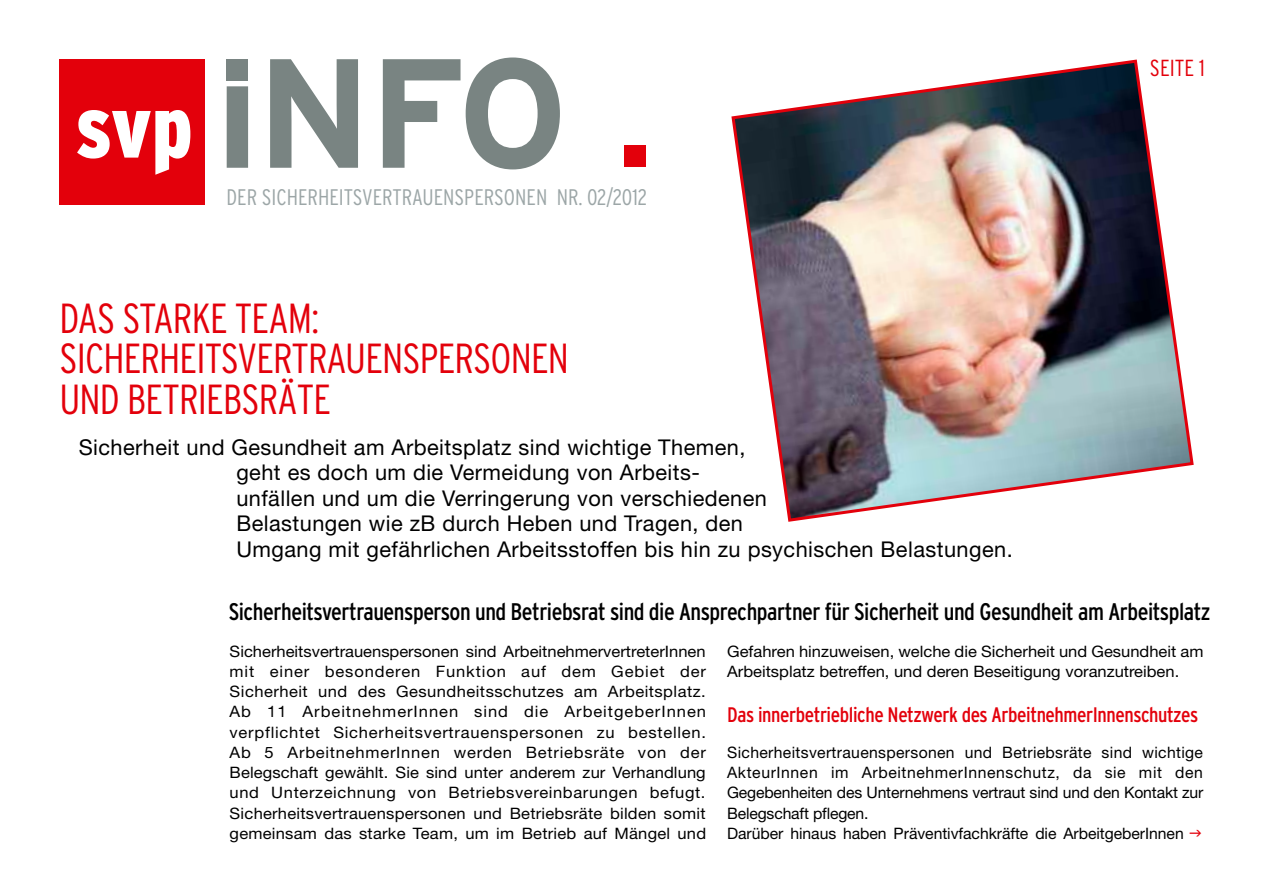
<style>
.page{position:relative;width:1263px;height:893px;background:#fff}
.page>*{position:absolute;margin:0;border:0;box-sizing:border-box;transform-origin:0 0}
.t1{font:300 condensed 42px/40.5px "Interstate";letter-spacing:-.02em;color:#e3000b}
.t2{font:condensed 24px "Interstate";letter-spacing:-.02em;color:#000}
.t3{font:300 condensed 23.25px "Interstate";color:#e3000b}
.t4{font:300 condensed 22.5px "Interstate";color:#9ca6a7}
.t5{font:21.75px/25.5px "Helvetica Neue LT Pro";letter-spacing:.02em;color:#000}
.t6{font:condensed 21px "Interstate";letter-spacing:-.02em;color:#e3000b}
.t7{font:15.75px/20.2px "Helvetica Neue LT Pro";color:#000;text-align:justify;scale:1.05 1}
.t8{font:15.75px/20.2px "Helvetica Neue LT Pro";color:#000}
</style>
<div class="page">
<div style="left:59px;top:59px;width:146px;height:146px;background:#e3000b"></div>
<svg style="left:77px;top:110px;width:113px;height:65px"></svg>
<svg style="left:227px;top:58px;width:333px;height:111px"></svg>
<div style="left:226px;top:59px;width:22px;height:22px;background:#798482"></div>
<div style="left:625px;top:145px;width:21px;height:22px;background:#e3000b"></div>
<img style="left:731px;top:59px;width:463px;height:463px">
<h3 class="t4" style="left:226px;top:184px;width:422px">DER SICHERHEITSVERTRAUENSPERSONEN NR. 02/2012</h3>
<h1 class="t1" style="left:60px;top:297px;width:511px">DAS STARKE TEAM:<br>SICHERHEITSVERTRAUENS-PERSONEN<br>UND BETRIEBSR</h1>
<h1 class="t1" style="left:277px;top:378px;width:51px">ÄTE</h1>
<p class="t5" style="left:236px;top:434px;width:778px;text-indent:-158px">Sicherheit und Gesundheit am Arbeitsplatz sind wichtige Themen,<br>geht es doch um die Vermeidung von Arbeits-<br>unfällen und um die Verringerung von verschiedenen<br>Belastungen wie zB durch Heben und Tragen, den<br>Umgang mit gefährlichen Arbeitsstoffen bis hin zu psychischen Belastungen.</p>
<h3 class="t3" style="left:1150px;top:55px;width:56px">SEITE 1</h3>
<h2 class="t2" style="left:229px;top:598px;width:983px">Sicherheitsvertrauensperson und Betriebsrat sind die Ansprechpartner für Sicherheit und Gesundheit am Arbeitsplatz</h2>
<p class="t7" style="left:230px;top:640px;width:455px">Sicherheitsvertrauenspersonen sind ArbeitnehmervertreterInnen mit einer besonderen Funktion auf dem Gebiet der Sicherheit und des Gesundheitsschutzes am Arbeitsplatz.<br>Ab 11 ArbeitnehmerInnen sind die ArbeitgeberInnen verpflichtet Sicherheitsvertrauenspersonen zu bestellen.<br>Ab 5 ArbeitnehmerInnen werden Betriebsräte von der Belegschaft gewählt. Sie sind unter anderem zur Verhandlung und Unterzeichnung von Betriebsvereinbarungen befugt.<br>Sicherheitsvertrauenspersonen und Betriebsräte bilden somit gemeinsam das starke Team, um im Betrieb auf Mängel und</p>
<p class="t7" style="left:727px;top:640px;width:455px">Gefahren hinzuweisen, welche die Sicherheit und Gesundheit am<br>Arbeitsplatz betreffen, und deren Beseitigung voranzutreiben.</p>
<h3 class="t6" style="left:727px;top:703px;width:473px">Das innerbetriebliche Netzwerk des ArbeitnehmerInnenschutzes</h3>
<p class="t8" style="left:727px;top:742px;width:478px">Sicherheitsvertrauenspersonen und Betriebsräte sind wichtige AkteurInnen im ArbeitnehmerInnenschutz, da sie mit den Gegebenheiten des Unternehmens vertraut sind und den Kontakt zur Belegschaft pflegen.<br>Darüber hinaus haben Präventivfachkräfte die ArbeitgeberInnen</p>
</div>
